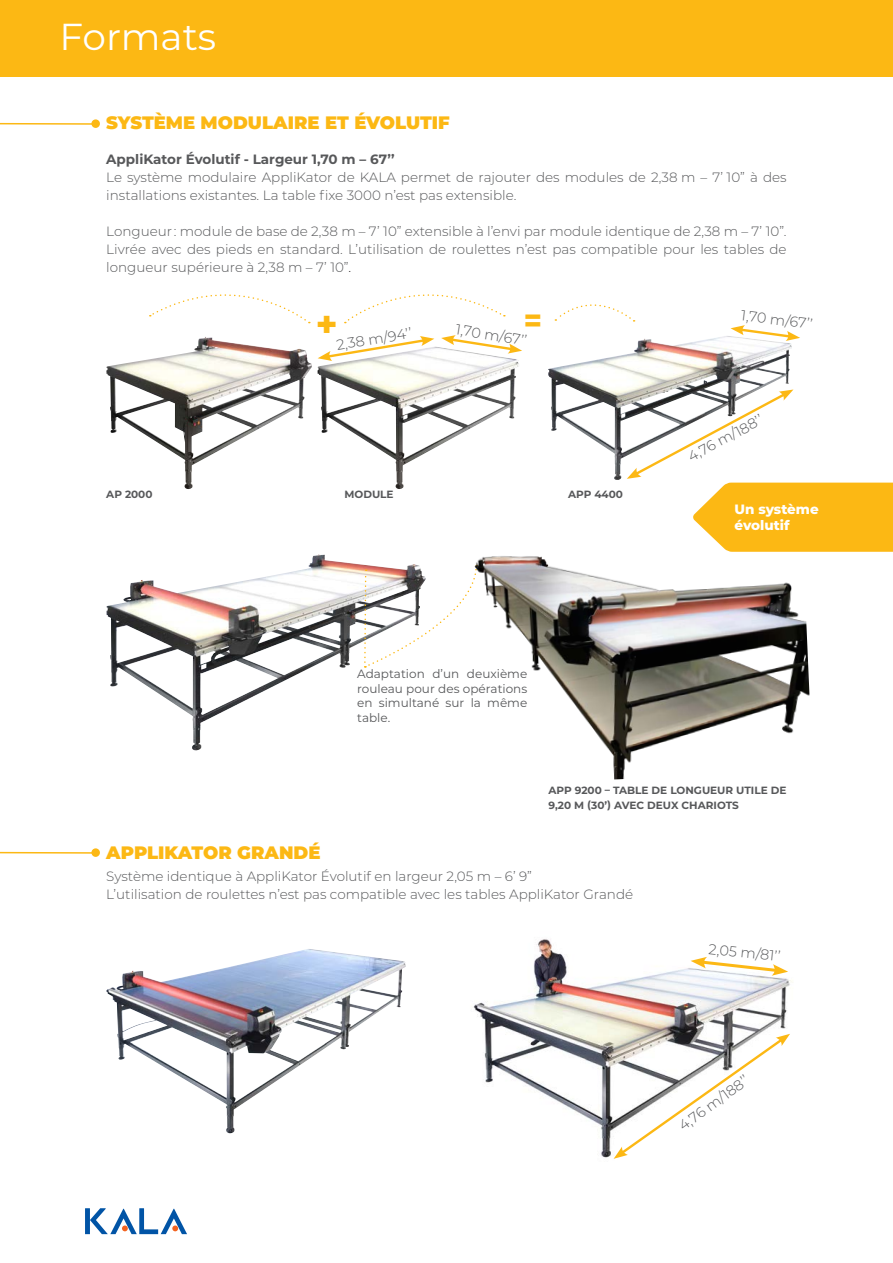
<style>
.page{position:relative;width:893px;height:1263px;background:#fff}
.page>*{position:absolute;margin:0;border:0;box-sizing:border-box;transform-origin:0 0}
.t1{font:37.5px "Montserrat";color:#fff}
.t2{font:800 36px "Montserrat";color:#fcb814}
.t3{font:800 30px "Montserrat";color:#fcb814}
.t4{font:900 18px "Montserrat";color:#fcb814}
.t5{font:300 14.4px "Montserrat";color:#57585a}
.t6{font:300 13.5px/18px "Montserrat";color:#57585a}
.t7{font:700 13.5px "Montserrat";color:#57585a}
.t8{font:800 13.5px/16.2px "Montserrat";color:#fff}
.t9{font:12px/14.4px "Montserrat";color:#57585a;text-align:justify}
.t10{font:700 10.5px/15px "Montserrat";color:#57585a}
.s1{color:#231f20}
</style>
<div class="page">
<svg style="left:85px;top:1208px;width:102px;height:26px"></svg>
<div style="left:0;top:0;width:893px;height:77px;background:#fcb814"></div>
<img style="left:106px;top:554px;width:309px;height:197px">
<svg style="left:363px;top:565px;width:107px;height:102px"></svg>
<svg style="left:345px;top:294px;width:160px;height:29px"></svg>
<svg style="left:150px;top:294px;width:160px;height:29px"></svg>
<svg style="left:555px;top:304px;width:80px;height:18px"></svg>
<img style="left:473px;top:939px;width:319px;height:220px">
<img style="left:470px;top:556px;width:340px;height:224px">
<img style="left:548px;top:336px;width:188px;height:144px">
<img style="left:317px;top:347px;width:202px;height:142px">
<img style="left:106px;top:337px;width:197px;height:152px">
<img style="left:106px;top:949px;width:236px;height:184px">
<svg style="left:441px;top:335px;width:81px;height:19px"></svg>
<svg style="left:318px;top:336px;width:116px;height:25px"></svg>
<svg style="left:691px;top:957px;width:97px;height:19px"></svg>
<svg style="left:614px;top:1034px;width:176px;height:125px"></svg>
<svg style="left:730px;top:325px;width:70px;height:16px"></svg>
<div style="left:91px;top:119px;width:9px;height:9px;background:#fcb814;border-radius:50%"></div>
<hr style="left:0;top:123px;width:96px;height:2px;background:#fcb814">
<div style="left:91px;top:848px;width:9px;height:9px;background:#fcb814;border-radius:50%"></div>
<hr style="left:0;top:852px;width:96px;height:2px;background:#fcb814">
<svg style="left:627px;top:389px;width:266px;height:163px"></svg>
<h1 class="t1" style="left:60px;top:11px;width:158px">Formats</h1>
<h3 class="t4" style="left:106px;top:109px;width:345px">SYSTÈME MODULAIRE ET ÉVOLUTIF</h3>
<p class="t7" style="left:106px;top:150px;width:290px">AppliKator Évolutif - Largeur 1,70 m – 67’’</p>
<p class="t6" style="left:106px;top:168px;width:682px">Le système modulaire AppliKator de KALA permet de rajouter des modules de 2,38 m – 7’ 10” à des installations existantes. La table fixe 3000 n’est pas extensible.</p>
<p class="t6" style="left:106px;top:222px;width:682px;text-align:justify">Longueur : module de base de 2,38 m – 7’ 10” extensible à l’envi par module identique de 2,38 m – 7’ 10”.<br>Livrée avec des pieds en standard. L’utilisation de roulettes n’est pas compatible pour les tables de longueur supérieure à 2,38 m – 7’ 10”<span class="s1">.</span></p>
<h2 class="t2" style="left:316px;top:297px;width:23px">+</h2>
<h3 class="t3" style="left:524px;top:298px;width:20px">=</h3>
<p class="t5" style="left:457px;top:319px;width:73px;rotate:9deg">1,70 m/67’’</p>
<p class="t5" style="left:335px;top:335px;width:78px;rotate:-9deg">2,38 m/94’’</p>
<p class="t10" style="left:106px;top:487px;width:48px">AP 2000</p>
<p class="t10" style="left:344px;top:487px;width:51px">MODULE</p>
<p class="t10" style="left:568px;top:487px;width:57px">APP 4400</p>
<p class="t9" style="left:357px;top:666px;width:172px">Adaptation d’un deuxième rouleau pour des opérations en simultané sur la même table.</p>
<p class="t5" style="left:742px;top:306px;width:73px;rotate:7deg">1,70 m/67’’</p>
<p class="t5" style="left:684px;top:449px;width:84px;rotate:-28deg">4,76 m/ 188’’</p>
<p class="t8" style="left:734px;top:500px;width:86px">Un système évolutif</p>
<p class="t10" style="left:549px;top:782px;width:239px">APP 9200 – TABLE DE LONGUEUR UTILE DE<br>9,20 M (30’) AVEC DEUX CHARIOTS</p>
<h3 class="t4" style="left:106px;top:839px;width:216px">APPLIKATOR GRANDÉ</h3>
<p class="t6" style="left:106px;top:867px;width:528px">Système identique à AppliKator Évolutif en largeur 2,05 m – 6’ 9”<br>L’utilisation de roulettes n’est pas compatible avec les tables AppliKator Grandé</p>
<p class="t5" style="left:710px;top:939px;width:74px;rotate:6deg">2,05 m/81’’</p>
<p class="t5" style="left:675px;top:1119px;width:84px;rotate:-36deg">4,76 m/ 188’’</p>
</div>
